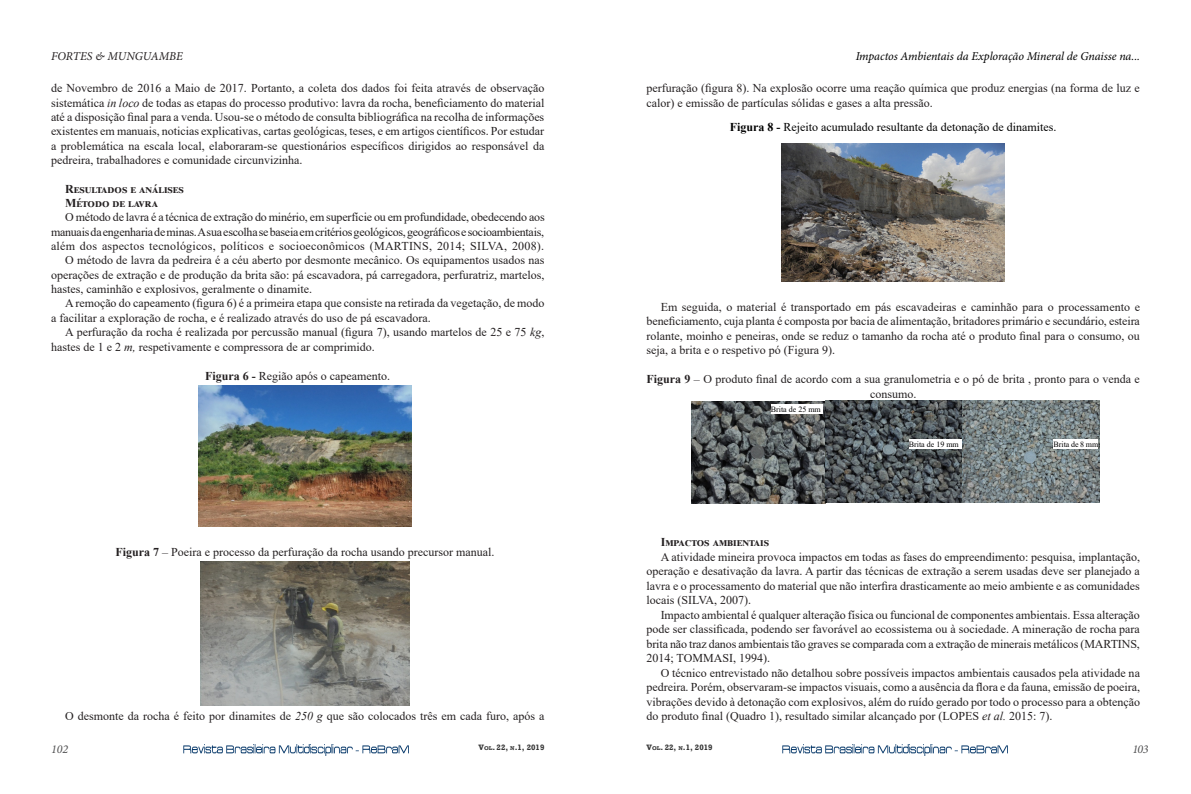
<style>
.page{position:relative;width:1191px;height:794px;background:#fff}
.page>*{position:absolute;margin:0;border:0;box-sizing:border-box;transform-origin:0 0}
.Corpo_do_texto{font:12px/14.5px "Times New Roman";color:#231f20;text-align:justify}
.t1{font:12px "Times New Roman";color:#000}
.t2{font:italic 12px "Minion Pro";letter-spacing:-.005em;color:#000}
.Corpo_do_texto-2{font:700 12px "Times New Roman";letter-spacing:.025em;color:#231f20}
.t3{font:italic 12px "Minion Pro";color:#231f20}
.t4{font:italic 12px "Minion Pro";letter-spacing:-.025em;color:#4f4f50}
.t5{font:8px "Times New Roman";color:#000}
.t6{font:700 8px "Rockwell";color:#333}
.s1{font-style:italic}
.s2{font-weight:700}
.s3{font-size:5.6px}
</style>
<div class="page">
<img style="left:782px;top:744px;width:225px;height:11px">
<img style="left:183px;top:744px;width:226px;height:11px">
<img style="left:198px;top:386px;width:213px;height:140px">
<img style="left:200px;top:561px;width:209px;height:144px">
<img style="left:781px;top:143px;width:223px;height:139px">
<img style="left:692px;top:400px;width:407px;height:103px">
<div style="left:771px;top:404px;width:51px;height:9px;background:#fff"></div>
<div style="left:909px;top:439px;width:52px;height:10px;background:#fff"></div>
<div style="left:1053px;top:439px;width:45px;height:10px;background:#fff"></div>
<p class="t3" style="left:51px;top:48px;width:133px">FORTES &amp; MUNGUAMBE</p>
<p class="t2" style="left:855px;top:48px;width:286px">Impactos Ambientais da Exploração Mineral de Gnaisse na...</p>
<p class="Corpo_do_texto" style="left:51px;top:81px;width:495px">de Novembro de 2016 a Maio de 2017. Portanto, a coleta dos dados foi feita através de observação sistemática <span class="s1">in loco</span> de todas as etapas do processo produtivo: lavra da rocha, beneficiamento do material até a disposição final para a venda. Usou-se o método de consulta bibliográfica na recolha de informações existentes em manuais, noticias explicativas, cartas geológicas, teses, e em artigos científicos. Por estudar a problemática na escala local, elaboraram-se questionários específicos dirigidos ao responsável da pedreira, trabalhadores e comunidade circunvizinha.</p>
<p class="Corpo_do_texto-2" style="left:65px;top:180px;width:120px">Resultados e análises</p>
<p class="Corpo_do_texto-2" style="left:65px;top:194px;width:94px">Método de lavra</p>
<p class="Corpo_do_texto" style="left:51px;top:210px;width:495px;text-indent:14px">O método de lavra é a técnica de extração do minério, em superfície ou em profundidade, obedecendo aos manuais da engenharia de minas. A sua escolha se baseia em critérios geológicos, geográficos e socioambientais, além dos aspectos tecnológicos, políticos e socioeconômicos (MARTINS, 2014; SILVA, 2008).</p>
<p class="Corpo_do_texto" style="left:51px;top:253px;width:495px;text-indent:14px">O método de lavra da pedreira é a céu aberto por desmonte mecânico. Os equipamentos usados nas operações de extração e de produção da brita são: pá escavadora, pá carregadora, perfuratriz, martelos, hastes, caminhão e explosivos, geralmente o dinamite.</p>
<p class="Corpo_do_texto" style="left:51px;top:296px;width:495px;text-indent:14px">A remoção do capeamento (figura 6) é a primeira etapa que consiste na retirada da vegetação, de modo a facilitar a exploração de rocha, e é realizado através do uso de pá escavadora.</p>
<p class="Corpo_do_texto" style="left:51px;top:324px;width:495px;text-indent:14px">A perfuração da rocha é realizada por percussão manual (figura 7), usando martelos de 25 e 75 <span class="s1">kg</span>, hastes de 1 e 2 <span class="s1">m,</span> respetivamente e compressora de ar comprimido.</p>
<p class="Corpo_do_texto" style="left:205px;top:368px;width:186px"><span class="s2">Figura 6 -</span> Região após o capeamento.</p>
<p class="Corpo_do_texto" style="left:115px;top:544px;width:380px"><span class="s2">Figura 7</span> – Poeira e processo da perfuração da rocha usando precursor manual.</p>
<p class="Corpo_do_texto" style="left:65px;top:708px;width:481px">O desmonte da rocha é feito por dinamites de <span class="s1">250 g</span> que são colocados três em cada furo, após a</p>
<p class="Corpo_do_texto" style="left:646px;top:81px;width:495px">perfuração (figura 8). Na explosão ocorre uma reação química que produz energias (na forma de luz e calor) e emissão de partículas sólidas e gases a alta pressão.</p>
<p class="t1" style="left:730px;top:118px;width:328px"><span class="s2">Figura 8 -</span> Rejeito acumulado resultante da detonação de dinamites.</p>
<p class="Corpo_do_texto" style="left:646px;top:299px;width:495px;text-indent:14px">Em seguida, o material é transportado em pás escavadeiras e caminhão para o processamento e beneficiamento, cuja planta é composta por bacia de alimentação, britadores primário e secundário, esteira rolante, moinho e peneiras, onde se reduz o tamanho da rocha até o produto final para o consumo, ou seja, a brita e o respetivo pó (Figura 9).</p>
<p class="Corpo_do_texto" style="left:646px;top:372px;width:495px;text-align:center"><span class="s2">Figura 9</span> – O produto final de acordo com a sua granulometria e o pó de brita , pronto para o venda e consumo.</p>
<p class="t5" style="left:771px;top:403px;width:51px">Brita de 25 mm</p>
<p class="t5" style="left:909px;top:438px;width:51px">Brita de 19 mm</p>
<p class="t5" style="left:1053px;top:438px;width:46px">Brita de 8 mm</p>
<p class="Corpo_do_texto-2" style="left:660px;top:533px;width:110px">Impactos ambientais</p>
<p class="Corpo_do_texto" style="left:646px;top:549px;width:495px;text-indent:14px">A atividade mineira provoca impactos em todas as fases do empreendimento: pesquisa, implantação, operação e desativação da lavra. A partir das técnicas de extração a serem usadas deve ser planejado a lavra e o processamento do material que não interfira drasticamente ao meio ambiente e as comunidades locais (SILVA, 2007).</p>
<p class="Corpo_do_texto" style="left:646px;top:607px;width:495px;text-indent:14px">Impacto ambiental é qualquer alteração física ou funcional de componentes ambientais. Essa alteração pode ser classificada, podendo ser favorável ao ecossistema ou à sociedade. A mineração de rocha para brita não traz danos ambientais tão graves se comparada com a extração de minerais metálicos (MARTINS, 2014; TOMMASI, 1994).</p>
<p class="Corpo_do_texto" style="left:646px;top:665px;width:495px;text-indent:14px">O técnico entrevistado não detalhou sobre possíveis impactos ambientais causados pela atividade na pedreira. Porém, observaram-se impactos visuais, como a ausência da flora e da fauna, emissão de poeira, vibrações devido à detonação com explosivos, além do ruído gerado por todo o processo para a obtenção do produto final (Quadro 1), resultado similar alcançado por (LOPES <span class="s1">et al.</span> 2015: 7).</p>
<p class="t6" style="left:478px;top:743px;width:68px">V<span class="s3">OL</span>. 22, <span class="s3">N</span>.1, 2019</p>
<p class="t6" style="left:646px;top:743px;width:68px">V<span class="s3">OL</span>. 22, <span class="s3">N</span>.1, 2019</p>
<p class="t4" style="left:51px;top:741px;width:19px">102</p>
<p class="t4" style="left:1132px;top:741px;width:18px">103</p>
</div>
